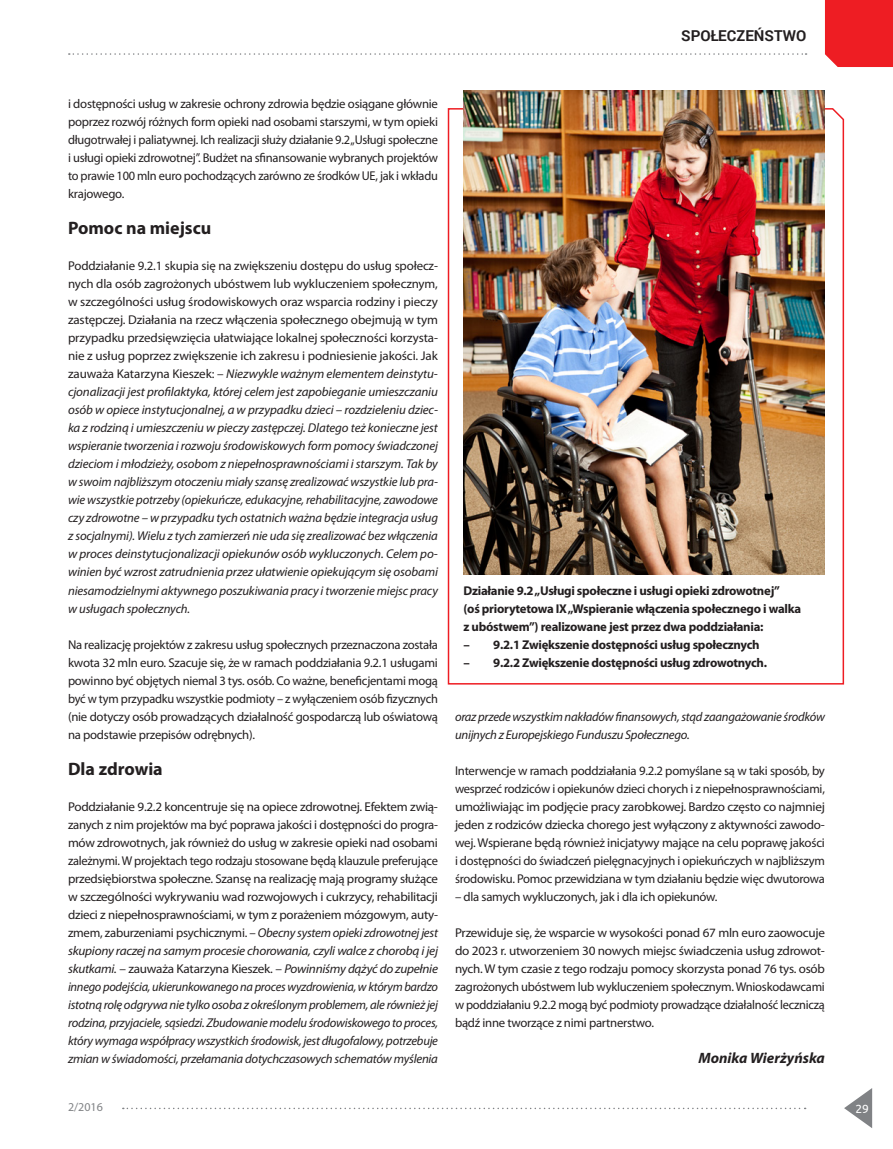
<style>
.page{position:relative;width:893px;height:1149px;background:#fff}
.page>*{position:absolute;margin:0;border:0;box-sizing:border-box;transform-origin:0 0}
.srodtytul{font:700 18px "Myriad Pro";color:#231f20}
.autor{font:italic 700 15px "Myriad Pro";color:#231f20}
.sekcja{font:700 15px "Roboto";color:#231f20}
.podstawowy{font:12.75px/18px "Myriad Pro";letter-spacing:-.02em;color:#231f20;text-align:justify}
.podstawowy-2{font:italic 12.75px/18px "Myriad Pro";letter-spacing:-.02em;color:#231f20;text-align:justify}
.podstawowy-3{font:700 12.75px/18px "Myriad Pro";letter-spacing:-.02em;color:#231f20}
.wypunktowany{font:700 12.75px "Myriad Pro";letter-spacing:-.02em;color:#231f20}
.t1{font:12px "Myriad Pro";color:#808285}
.t2{font:12px "Ubuntu";color:#fff}
.s1{font-style:normal}
.s2{font-style:italic}
</style>
<div class="page">
<svg style="left:123px;top:1107px;width:683px;height:1px"></svg>
<svg style="left:844px;top:1088px;width:28px;height:39px"></svg>
<svg style="left:69px;top:53px;width:738px;height:2px"></svg>
<svg style="left:447px;top:108px;width:398px;height:577px"></svg>
<div style="left:825px;top:0;width:68px;height:67px;background:#ee1d23"></div>
<img style="left:463px;top:90px;width:362px;height:484px">
<p class="sekcja" style="left:681px;top:26px;width:127px">SPOŁECZEŃSTWO</p>
<p class="podstawowy" style="left:68px;top:95px;width:371px">i dostępności usług w zakresie ochrony zdrowia będzie osiągane głównie poprzez rozwój różnych form opieki nad osobami starszymi, w tym opieki długotrwałej i paliatywnej. Ich realizacji służy działanie 9.2 „Usługi społeczne i usługi opieki zdrowotnej”. Budżet na sfinansowanie wybranych projektów to prawie 100 mln euro pochodzących zarówno ze środków UE, jak i wkładu krajowego.</p>
<p class="srodtytul" style="left:68px;top:216px;width:145px">Pomoc na miejscu</p>
<p class="podstawowy-2" style="left:68px;top:257px;width:371px"><span class="s1">Poddziałanie 9.2.1 skupia się na zwiększeniu dostępu do usług społecz&shy;nych dla osób zagrożonych ubóstwem lub wykluczeniem społecznym, w szczególności usług środowiskowych oraz wsparcia rodziny i pieczy zastępczej. Działania na rzecz włączenia społecznego obejmują w tym przypadku przedsięwzięcia ułatwiające lokalnej społeczności korzysta&shy;nie z usług poprzez zwiększenie ich zakresu i podniesienie jakości. Jak zauważa Katarzyna Kieszek: –</span> Niezwykle ważnym elementem deinstytu&shy;cjonalizacji jest profilaktyka, której celem jest zapobieganie umieszczaniu osób w opiece instytucjonalnej, a w przypadku dzieci – rozdzieleniu dziec&shy;ka z rodziną i umieszczeniu w pieczy zastępczej. Dlatego też konieczne jest wspieranie tworzenia i rozwoju środowiskowych form pomocy świadczonej dzieciom i młodzieży, osobom z niepełnosprawnościami i starszym. Tak by w swoim najbliższym otoczeniu miały szansę zrealizować wszystkie lub pra&shy;wie wszystkie potrzeby (opiekuńcze, edukacyjne, rehabilitacyjne, zawodowe czy zdrowotne – w przypadku tych ostatnich ważna będzie integracja usług z socjalnymi). Wielu z tych zamierzeń nie uda się zrealizować bez włączenia w proces deinstytucjonalizacji opiekunów osób wykluczonych. Celem po&shy;winien być wzrost zatrudnienia przez ułatwienie opiekującym się osobami niesamodzielnymi aktywnego poszukiwania pracy i tworzenie miejsc pracy w usługach społecznych.</p>
<p class="podstawowy" style="left:68px;top:635px;width:371px">Na realizację projektów z zakresu usług społecznych przeznaczona została kwota 32 mln euro. Szacuje się, że w ramach poddziałania 9.2.1 usługami powinno być objętych niemal 3 tys. osób. Co ważne, beneficjentami mogą być w tym przypadku wszystkie podmioty – z wyłączeniem osób fizycznych (nie dotyczy osób prowadzących działalność gospodarczą lub oświatową na podstawie przepisów odrębnych).</p>
<p class="srodtytul" style="left:68px;top:756px;width:96px">Dla zdrowia</p>
<p class="podstawowy" style="left:68px;top:797px;width:371px">Poddziałanie 9.2.2 koncentruje się na opiece zdrowotnej. Efektem zwią&shy;zanych z nim projektów ma być poprawa jakości i dostępności do progra&shy;mów zdrowotnych, jak również do usług w zakresie opieki nad osobami zależnymi. W projektach tego rodzaju stosowane będą klauzule preferujące przedsiębiorstwa społeczne. Szansę na realizację mają programy służące w szczególności wykrywaniu wad rozwojowych i cukrzycy, rehabilitacji dzieci z niepełnosprawnościami, w tym z porażeniem mózgowym, auty&shy;zmem, zaburzeniami psychicznymi. – <span class="s2">Obecny system opieki zdrowotnej jest skupiony raczej na samym procesie chorowania, czyli walce z chorobą i jej skutkami.</span> – zauważa Katarzyna Kieszek. – <span class="s2">Powinniśmy dążyć do zupełnie innego podejścia, ukierunkowanego na proces wyzdrowienia, w którym bardzo istotną rolę odgrywa nie tylko osoba z określonym problemem, ale również jej rodzina, przyjaciele, sąsiedzi. Zbudowanie modelu środowiskowego to proces, który wymaga współpracy wszystkich środowisk, jest długofalowy, potrzebuje zmian w świadomości, przełamania dotychczasowych schematów myślenia</span></p>
<p class="podstawowy-3" style="left:463px;top:580px;width:339px">Działanie 9.2 „Usługi społeczne i usługi opieki zdrowotnej”<br>(oś priorytetowa IX „Wspieranie włączenia społecznego i walka z ubóstwem”) realizowane jest przez dwa poddziałania:</p>
<p class="wypunktowany" style="left:463px;top:635px;width:298px">– 9.2.1 Zwiększenie dostępności usług społecznych</p>
<p class="wypunktowany" style="left:463px;top:653px;width:305px">– 9.2.2 Zwiększenie dostępności usług zdrowotnych.</p>
<p class="podstawowy-2" style="left:455px;top:707px;width:371px">oraz przede wszystkim nakładów finansowych, stąd zaangażowanie środków unijnych z Europejskiego Funduszu Społecznego.</p>
<p class="podstawowy" style="left:455px;top:761px;width:371px">Interwencje w ramach poddziałania 9.2.2 pomyślane są w taki sposób, by wesprzeć rodziców i opiekunów dzieci chorych i z niepełnosprawnościami, umożliwiając im podjęcie pracy zarobkowej. Bardzo często co najmniej jeden z rodziców dziecka chorego jest wyłączony z aktywności zawodo&shy;wej. Wspierane będą również inicjatywy mające na celu poprawę jakości i dostępności do świadczeń pielęgnacyjnych i opiekuńczych w najbliższym środowisku. Pomoc przewidziana w tym działaniu będzie więc dwutorowa</p>
<p class="podstawowy" style="left:455px;top:887px;width:264px">– dla samych wykluczonych, jak i dla ich opiekunów.</p>
<p class="podstawowy" style="left:455px;top:923px;width:371px">Przewiduje się, że wsparcie w wysokości ponad 67 mln euro zaowocuje do 2023 r. utworzeniem 30 nowych miejsc świadczenia usług zdrowot&shy;nych. W tym czasie z tego rodzaju pomocy skorzysta ponad 76 tys. osób zagrożonych ubóstwem lub wykluczeniem społecznym. Wnioskodawcami w poddziałaniu 9.2.2 mogą być podmioty prowadzące działalność leczniczą bądź inne tworzące z nimi partnerstwo.</p>
<p class="autor" style="left:698px;top:1047px;width:128px">Monika Wierżyńska</p>
<p class="t1" style="left:68px;top:1099px;width:36px">2/2016</p>
<p class="t2" style="left:855px;top:1100px;width:15px">29</p>
</div>
